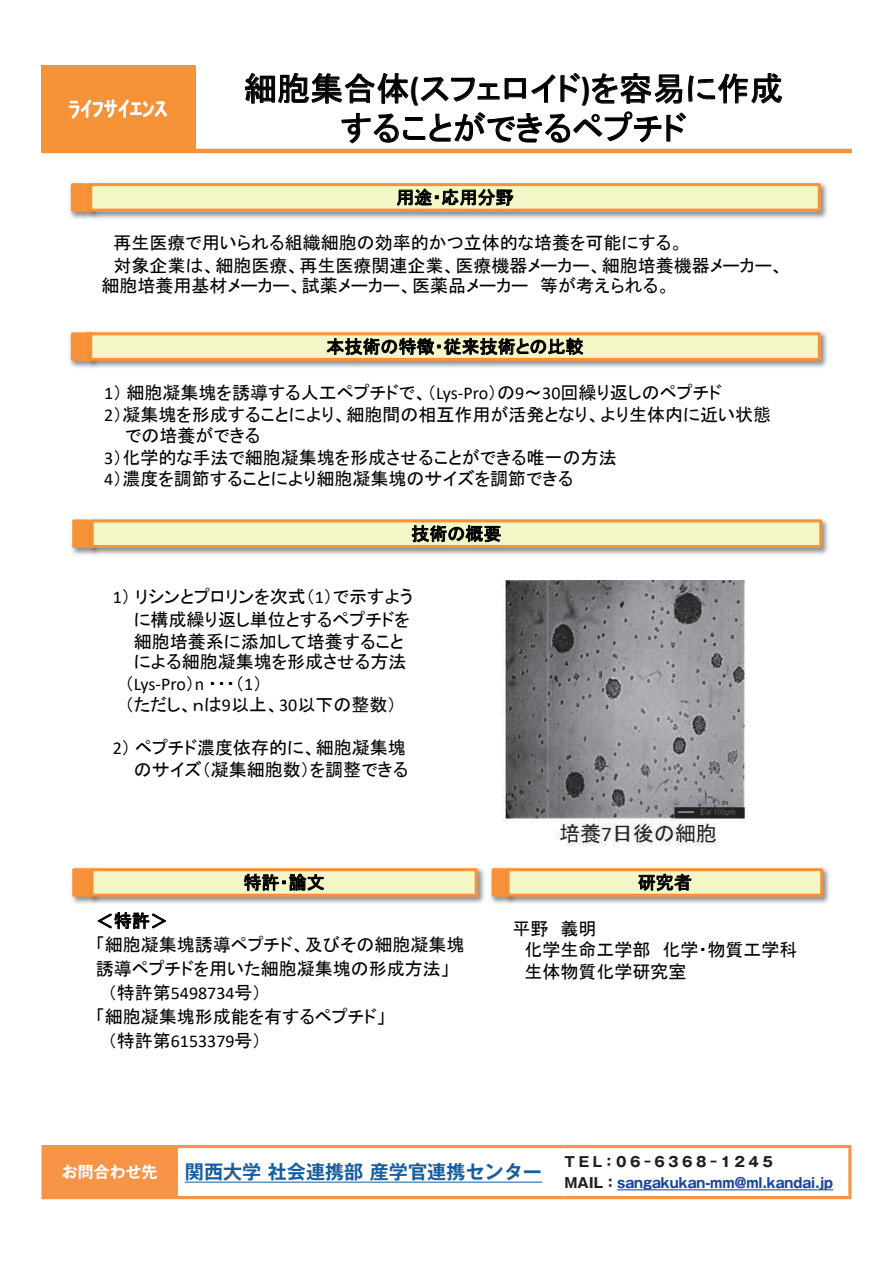
<style>
.page{position:relative;width:893px;height:1263px;background:#fff}
.page>*{position:absolute;margin:0;border:0;box-sizing:border-box;transform-origin:0 0}
.t1{font:33px/39.6px "MS P Gothic";letter-spacing:.005em;color:#000;text-align:center}
.t2{font:21px "MS P Gothic";letter-spacing:.005em;color:#fff}
.t3{font:700 19.2px "Gothic MB101 Pr 6 N De";color:#175d9e}
.t4{font:18px/21.6px "MS P Gothic";color:#000}
.t5{font:18px "Calibri";color:#000}
.t6{font:700 15.9px "Gothic MB101 Pr 6 N De";color:#fff}
.t7{font:700 13.8px/21px "Gothic MB101 Pr 6 N";color:#18469d;scale:.94 1}
.s1{font-family:"Calibri";font-weight:700}
.s2{font-family:"Calibri"}
.s3{font-family:"MS P Gothic"}
.s4{color:#231f20}
</style>
<div class="page">
<div style="left:41px;top:66px;width:155px;height:83px;background:#f69238"></div>
<hr style="left:41px;top:149px;width:810px;height:4px;background:#f69238">
<img style="left:69px;top:333px;width:17px;height:35px">
<div style="left:72px;top:334px;width:19px;height:25px;background:#f69238"></div>
<div style="left:71px;top:332px;width:21px;height:29px;border:3px solid #f69238"></div>
<img style="left:86px;top:331px;width:741px;height:37px">
<div style="left:91px;top:334px;width:728px;height:25px;background:#f5f6c7"></div>
<div style="left:89px;top:332px;width:732px;height:29px;border:3px solid #f69238"></div>
<img style="left:69px;top:184px;width:17px;height:35px">
<div style="left:72px;top:185px;width:19px;height:25px;background:#f69238"></div>
<div style="left:71px;top:183px;width:21px;height:29px;border:3px solid #f69238"></div>
<img style="left:86px;top:182px;width:741px;height:37px">
<div style="left:91px;top:185px;width:728px;height:25px;background:#f5f6c7"></div>
<div style="left:89px;top:183px;width:732px;height:29px;border:3px solid #f69238"></div>
<img style="left:490px;top:867px;width:13px;height:37px">
<div style="left:493px;top:870px;width:15px;height:25px;background:#f69238"></div>
<div style="left:492px;top:868px;width:18px;height:29px;border:3px solid #f69238"></div>
<img style="left:503px;top:867px;width:327px;height:37px">
<div style="left:508px;top:870px;width:314px;height:25px;background:#f5f6c7"></div>
<div style="left:507px;top:868px;width:316px;height:29px;border:3px solid #f69238"></div>
<img style="left:72px;top:867px;width:15px;height:37px">
<div style="left:74px;top:870px;width:18px;height:25px;background:#f69238"></div>
<div style="left:72px;top:868px;width:22px;height:29px;border:3px solid #f69238"></div>
<img style="left:87px;top:867px;width:398px;height:37px">
<div style="left:92px;top:870px;width:384px;height:25px;background:#f5f6c7"></div>
<div style="left:91px;top:868px;width:387px;height:29px;border:3px solid #f69238"></div>
<img style="left:71px;top:526px;width:17px;height:29px">
<div style="left:74px;top:521px;width:18px;height:25px;background:#f69238"></div>
<div style="left:72px;top:519px;width:22px;height:29px;border:3px solid #f69238"></div>
<img style="left:88px;top:519px;width:740px;height:36px">
<div style="left:92px;top:521px;width:729px;height:25px;background:#f5f6c7"></div>
<div style="left:91px;top:519px;width:731px;height:29px;border:3px solid #f69238"></div>
<img style="left:503px;top:580px;width:243px;height:266px">
<div style="left:43px;top:1146px;width:133px;height:51px;background:#f79447"></div>
<hr style="left:176px;top:1145px;width:388px;height:3px;background:#f79447">
<hr style="left:564px;top:1145px;width:287px;height:3px;background:#f79447">
<hr style="left:848px;top:1148px;width:3px;height:48px;background:#f79447">
<hr style="left:176px;top:1196px;width:388px;height:3px;background:#f79447">
<hr style="left:564px;top:1196px;width:287px;height:3px;background:#f79447">
<hr style="left:41px;top:1145px;width:135px;height:3px;background:#f79447">
<svg style="left:41px;top:1148px;width:2px;height:48px"></svg>
<hr style="left:175px;top:1148px;width:3px;height:48px;background:#f79447">
<hr style="left:41px;top:1196px;width:135px;height:3px;background:#f79447">
<hr style="left:185px;top:1182px;width:357px;height:1px;background:#175d9e">
<hr style="left:617px;top:1189px;width:216px;height:1px;background:#18469d">
<p class="t2" style="left:68px;top:98px;width:101px">ﾗｲﾌｻｲｴﾝｽ</p>
<h1 class="t1" style="left:244px;top:69px;width:540px">細胞集合体<span class="s1">(</span>スフェロイド<span class="s1">)</span>を容易に作成することができるペプチド</h1>
<p class="t4" style="left:396px;top:186px;width:119px">用途・応用分野</p>
<p class="t4" style="left:113px;top:231px;width:672px;line-height:23px">再生医療で用いられる組織細胞の効率的かつ立体的な培養を可能にする。<br>対象企業は、細胞医療、再生医療関連企業、医療機器メーカー、細胞培養機器メーカー、</p>
<p class="t4" style="left:101px;top:274px;width:570px">細胞培養用基材メーカー、試薬メーカー、医薬品メーカー 等が考えられる。</p>
<p class="t4" style="left:326px;top:336px;width:259px">本技術の特徴・従来技術との比較</p>
<p class="t4" style="left:104px;top:382px;width:619px"><span class="s2">1</span>）細胞凝集塊を誘導する人工ペプチドで、（<span class="s2">Lys-Pro</span>）の<span class="s2">9</span>～<span class="s2">30</span>回繰り返しのペプチド</p>
<p class="t4" style="left:104px;top:403px;width:668px"><span class="s2">2</span>）凝集塊を形成することにより、細胞間の相互作用が活発となり、より生体内に近い状態</p>
<p class="t4" style="left:125px;top:425px;width:137px">での培養ができる</p>
<p class="t4" style="left:104px;top:446px;width:514px"><span class="s2">3</span>）化学的な手法で細胞凝集塊を形成させることができる唯一の方法</p>
<p class="t4" style="left:104px;top:468px;width:470px"><span class="s2">4</span>）濃度を調節することにより細胞凝集塊のサイズを調節できる</p>
<p class="t4" style="left:411px;top:523px;width:92px">技術の概要</p>
<p class="t4" style="left:134px;top:586px;width:281px;text-indent:-21px"><span class="s2">1</span>）リシンとプロリンを次式（<span class="s2">1</span>）で示すように構成繰り返し単位とするペプチドを細胞培養系に添加して培養することによる細胞凝集塊を形成させる方法</p>
<p class="t5" style="left:125px;top:671px;width:139px"><span class="s3">（</span>Lys-Pro<span class="s3">）</span>n <span class="s3">・・・（</span>1<span class="s3">）</span></p>
<p class="t4" style="left:125px;top:694px;width:273px">（ただし、ｎは<span class="s2">9</span>以上、<span class="s2">30</span>以下の整数）</p>
<p class="t4" style="left:113px;top:737px;width:297px;text-align:right"><span class="s2">2</span>）ペプチド濃度依存的に、細胞凝集塊のサイズ（凝集細胞数）を調整できる</p>
<p class="t4" style="left:243px;top:871px;width:83px">特許・論文</p>
<p class="t4" style="left:638px;top:871px;width:56px">研究者</p>
<p class="t4" style="left:96px;top:909px;width:370px;line-height:24px">＜特許＞<br>「細胞凝集塊誘導ペプチド、及びその細胞凝集塊誘導ペプチドを用いた細胞凝集塊の形成方法」</p>
<p class="t5" style="left:108px;top:981px;width:155px"><span class="s3">（特許第</span>5498734<span class="s3">号）</span></p>
<p class="t4" style="left:96px;top:1006px;width:292px">「細胞凝集塊形成能を有するペプチド」</p>
<p class="t5" style="left:108px;top:1029px;width:155px"><span class="s3">（特許第</span>6153379<span class="s3">号）</span></p>
<p class="t4" style="left:524px;top:917px;width:275px;text-indent:-12px">平野 義明<br>化学生命工学部 化学・物質工学科生体物質化学研究室</p>
<p class="t6" style="left:62px;top:1159px;width:97px">お問合わせ先</p>
<p class="t3" style="left:185px;top:1156px;width:359px">関西大学 社会連携部 産学官連携センター</p>
<p class="t7" style="left:564px;top:1151px;width:287px"><span class="s4">TEL：06-6368-1245<br>MAIL：</span>sangakukan-mm@ml.kandai.jp</p>
</div>
